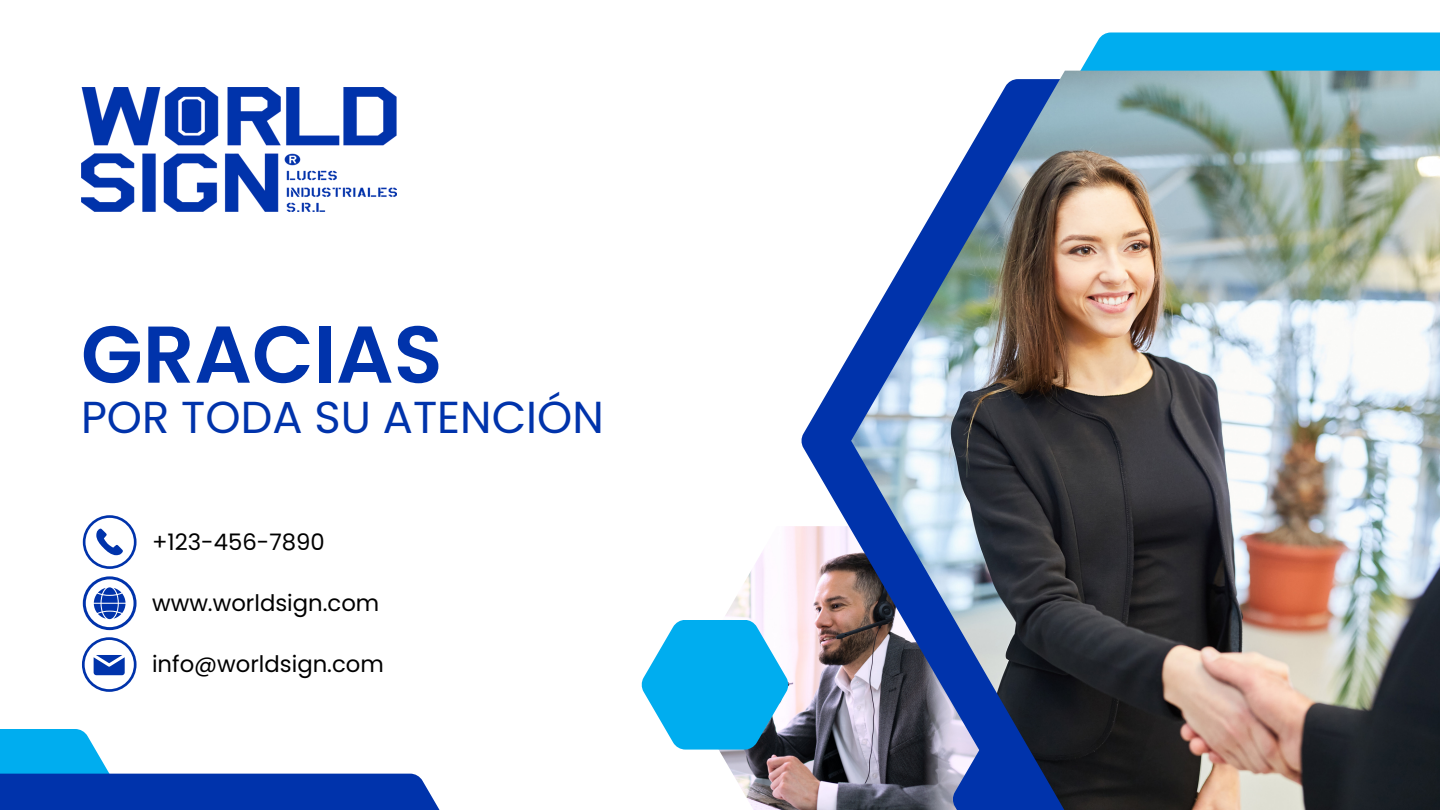
<style>
.page{position:relative;width:1440px;height:810px;background:#fff}
.page>*{position:absolute;margin:0;border:0;box-sizing:border-box;transform-origin:0 0}
.t1{font:600 80.4px "Poppins";color:#0033ab}
.t2{font:44.8px "Poppins";color:#0033ab}
.t3{font:22.7px "Poppins";color:#000}
</style>
<div class="page">
<svg style="left:83px;top:515px;width:54px;height:54px"></svg>
<svg style="left:83px;top:576px;width:54px;height:54px"></svg>
<svg style="left:82px;top:637px;width:55px;height:55px"></svg>
<svg style="left:0;top:729px;width:131px;height:45px;fill:#00adef"></svg>
<div style="left:0;top:774px;width:485px;height:36px;background:#0033ab"></div>
<img style="left:719px;top:526px;width:132px;height:284px">
<svg style="left:642px;top:620px;width:146px;height:130px"></svg>
<img style="left:81px;top:88px;width:316px;height:124px">
<svg style="left:1065px;top:32px;width:375px;height:39px;background:#17b3ef"></svg>
<img style="left:801px;top:352px;width:50px;height:450px">
<img style="left:851px;top:71px;width:589px;height:739px">
<p class="t1" style="left:81px;top:298px;width:363px">GRACIAS</p>
<p class="t2" style="left:81px;top:386px;width:524px">POR TODA SU ATENCIÓN</p>
<p class="t3" style="left:152px;top:526px;width:174px">+123-456-7890</p>
<p class="t3" style="left:152px;top:587px;width:229px">www.worldsign.com</p>
<h1 class="t3" style="left:152px;top:648px;width:233px">info@worldsign.com</h1>
</div>
